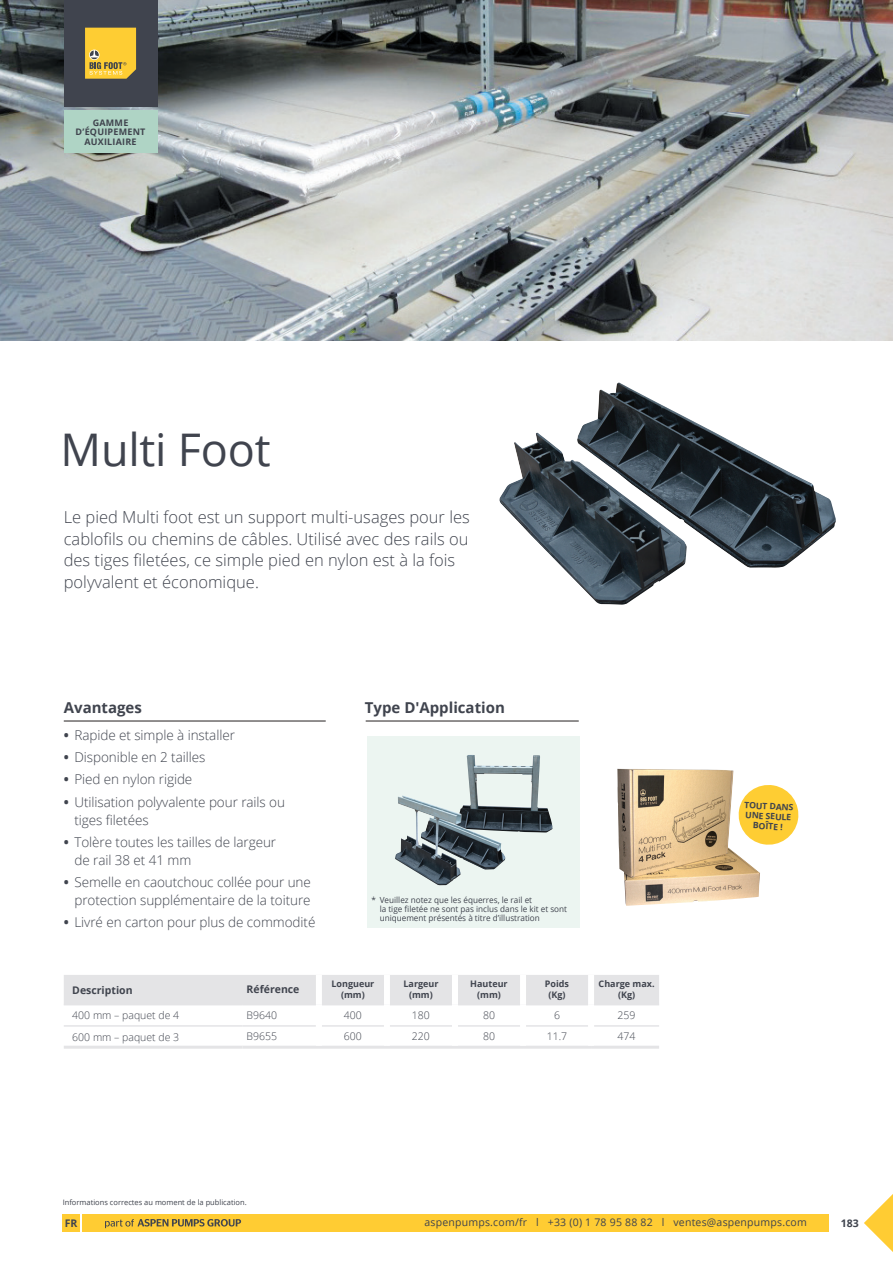
<style>
.page{position:relative;width:893px;height:1263px;background:#fff}
.page>*{position:absolute;margin:0;border:0;box-sizing:border-box;transform-origin:0 0}
.t1{font:45px "Open Sans";letter-spacing:-.005em;color:#40444e}
.t2{font:300 16.5px/21.8px "Open Sans";color:#40444e}
.t3{font:700 15px "Open Sans";color:#40444e}
.t4{font:300 13.5px/18px "Open Sans";letter-spacing:-.005em;color:#40444e}
.t5{font:300 10.5px "Open Sans";color:#40444e}
.t6{font:10.5px "Open Sans";letter-spacing:.02em;color:#40444e}
.t7{font:700 10.5px "Open Sans";color:#40444e}
.t8{font:700 9px "Open Sans";color:#40444e}
.t9{font:700 9px/9.8px "Open Sans";letter-spacing:.025em;color:#40444e;text-align:center}
.t10{font:700 8.7px/9.9px "Open Sans";color:#40444e;text-align:center}
.t11{font:8.4px/9px "Open Sans";color:#40444e}
.t12{font:7.5px "Open Sans";color:#40444e}
.s1{font-weight:700}
</style>
<div class="page">
<img style="left:0;top:0;width:893px;height:340px">
<svg style="left:64px;top:0;width:93px;height:153px;background:#80856d"></svg>
<div style="left:367px;top:737px;width:212px;height:191px;background:#ecf5f1"></div>
<div style="left:64px;top:975px;width:595px;height:29px;background:#e4e4e6"></div>
<hr style="left:64px;top:1004px;width:178px;height:1px;background:#e4e4e6">
<hr style="left:242px;top:1004px;width:74px;height:1px;background:#e4e4e6">
<hr style="left:322px;top:1004px;width:62px;height:1px;background:#e4e4e6">
<hr style="left:390px;top:1004px;width:62px;height:1px;background:#e4e4e6">
<hr style="left:458px;top:1004px;width:62px;height:1px;background:#e4e4e6">
<hr style="left:526px;top:1004px;width:62px;height:1px;background:#e4e4e6">
<hr style="left:594px;top:1004px;width:65px;height:1px;background:#e4e4e6">
<hr style="left:64px;top:1025px;width:178px;height:2px;background:#e4e4e6">
<hr style="left:64px;top:1046px;width:178px;height:3px;background:#e4e4e6">
<hr style="left:242px;top:1025px;width:74px;height:2px;background:#e4e4e6">
<hr style="left:242px;top:1046px;width:77px;height:3px;background:#e4e4e6">
<hr style="left:322px;top:1025px;width:62px;height:2px;background:#e4e4e6">
<hr style="left:319px;top:1046px;width:68px;height:3px;background:#e4e4e6">
<hr style="left:390px;top:1025px;width:62px;height:2px;background:#e4e4e6">
<hr style="left:387px;top:1046px;width:68px;height:3px;background:#e4e4e6">
<hr style="left:458px;top:1025px;width:62px;height:2px;background:#e4e4e6">
<hr style="left:455px;top:1046px;width:68px;height:3px;background:#e4e4e6">
<hr style="left:526px;top:1025px;width:62px;height:2px;background:#e4e4e6">
<hr style="left:523px;top:1046px;width:68px;height:3px;background:#e4e4e6">
<hr style="left:594px;top:1025px;width:65px;height:2px;background:#e4e4e6">
<hr style="left:591px;top:1046px;width:68px;height:3px;background:#e4e4e6">
<div style="left:316px;top:975px;width:6px;height:30px;background:#fff"></div>
<div style="left:384px;top:975px;width:6px;height:30px;background:#fff"></div>
<div style="left:452px;top:975px;width:6px;height:30px;background:#fff"></div>
<div style="left:520px;top:975px;width:6px;height:30px;background:#fff"></div>
<div style="left:588px;top:975px;width:6px;height:30px;background:#fff"></div>
<img style="left:499px;top:382px;width:337px;height:223px">
<img style="left:466px;top:755px;width:86px;height:77px">
<img style="left:395px;top:795px;width:110px;height:90px">
<svg style="left:760px;top:785px;width:39px;height:60px"></svg>
<img style="left:617px;top:769px;width:143px;height:137px">
<hr style="left:64px;top:721px;width:262px;height:1px;background:#231f20">
<hr style="left:366px;top:721px;width:213px;height:1px;background:#231f20">
<svg style="left:864px;top:1194px;width:29px;height:58px"></svg>
<div style="left:82px;top:1214px;width:746px;height:17px;background:#fc3"></div>
<div style="left:63px;top:1214px;width:17px;height:17px;background:#fc3"></div>
<svg style="left:105px;top:1219px;width:136px;height:9px"></svg>
<p class="t9" style="left:76px;top:117px;width:71px">GAMME<br>D’ÉQUIPEMENT<br>AUXILIAIRE</p>
<p class="t1" style="left:61px;top:419px;width:212px">Multi Foot</p>
<p class="t2" style="left:64px;top:506px;width:408px">Le pied Multi foot est un support multi-usages pour les cablofils ou chemins de câbles. Utilisé avec des rails ou des tiges filetées, ce simple pied en nylon est à la fois polyvalent et économique.</p>
<p class="t3" style="left:64px;top:697px;width:80px">Avantages</p>
<p class="t3" style="left:365px;top:697px;width:142px">Type D'Application</p>
<p class="t4" style="left:64px;top:725px;width:173px"><span class="s1">•</span> Rapide et simple à installer</p>
<p class="t4" style="left:64px;top:748px;width:143px"><span class="s1">•</span> Disponible en 2 tailles</p>
<p class="t4" style="left:64px;top:770px;width:130px"><span class="s1">•</span> Pied en nylon rigide</p>
<p class="t4" style="left:74px;top:792px;width:212px;text-indent:-11px"><span class="s1">•</span> Utilisation polyvalente pour rails ou tiges filetées</p>
<p class="t4" style="left:74px;top:833px;width:203px;text-indent:-11px"><span class="s1">•</span> Tolère toutes les tailles de largeur de rail 38 et 41 mm</p>
<p class="t4" style="left:64px;top:873px;width:249px;text-align:right"><span class="s1">•</span> Semelle en caoutchouc collée pour une protection supplémentaire de la toiture</p>
<p class="t4" style="left:64px;top:913px;width:253px"><span class="s1">•</span> Livré en carton pour plus de commodité</p>
<p class="t11" style="left:380px;top:895px;width:189px;text-indent:-8px">* Veuillez notez que les équerres, le rail et<br>la tige filetée ne sont pas inclus dans le kit et sont uniquement présentés à titre d’illustration</p>
<p class="t7" style="left:72px;top:982px;width:62px">Description</p>
<p class="t7" style="left:247px;top:982px;width:54px">Référence</p>
<p class="t8" style="left:331px;top:978px;width:44px">Longueur</p>
<p class="t8" style="left:341px;top:988px;width:25px">(mm)</p>
<p class="t8" style="left:403px;top:978px;width:37px">Largeur</p>
<p class="t8" style="left:409px;top:988px;width:25px">(mm)</p>
<p class="t8" style="left:470px;top:978px;width:39px">Hauteur</p>
<p class="t8" style="left:477px;top:988px;width:25px">(mm)</p>
<p class="t8" style="left:545px;top:978px;width:26px">Poids</p>
<p class="t8" style="left:548px;top:988px;width:19px">(Kg)</p>
<p class="t8" style="left:599px;top:978px;width:57px">Charge max.</p>
<p class="t8" style="left:618px;top:988px;width:19px">(Kg)</p>
<p class="t5" style="left:72px;top:1008px;width:108px">400 mm – paquet de 4</p>
<p class="t5" style="left:247px;top:1008px;width:32px">B9640</p>
<p class="t5" style="left:344px;top:1008px;width:19px">400</p>
<p class="t5" style="left:412px;top:1008px;width:19px">180</p>
<p class="t5" style="left:483px;top:1008px;width:13px">80</p>
<p class="t5" style="left:554px;top:1008px;width:7px">6</p>
<p class="t5" style="left:618px;top:1008px;width:19px">259</p>
<p class="t5" style="left:72px;top:1029px;width:108px">600 mm – paquet de 3</p>
<p class="t5" style="left:247px;top:1029px;width:32px">B9655</p>
<p class="t5" style="left:344px;top:1029px;width:19px">600</p>
<p class="t5" style="left:412px;top:1029px;width:19px">220</p>
<p class="t5" style="left:483px;top:1029px;width:13px">80</p>
<p class="t5" style="left:547px;top:1029px;width:22px">11.7</p>
<p class="t5" style="left:618px;top:1029px;width:19px">474</p>
<p class="t12" style="left:63px;top:1197px;width:185px">Informations correctes au moment de la publication.</p>
<p class="t10" style="left:744px;top:800px;width:51px;rotate:3deg">TOUT DANS<br>UNE SEULE<br>BOÎTE !</p>
<p class="t7" style="left:65px;top:1215px;width:14px">FR</p>
<p class="t6" style="left:424px;top:1215px;width:384px">aspenpumps.com/fr l +33 (0) 1 78 95 88 82 l ventes@aspenpumps.com</p>
<p class="t7" style="left:841px;top:1215px;width:19px">183</p>
</div>
